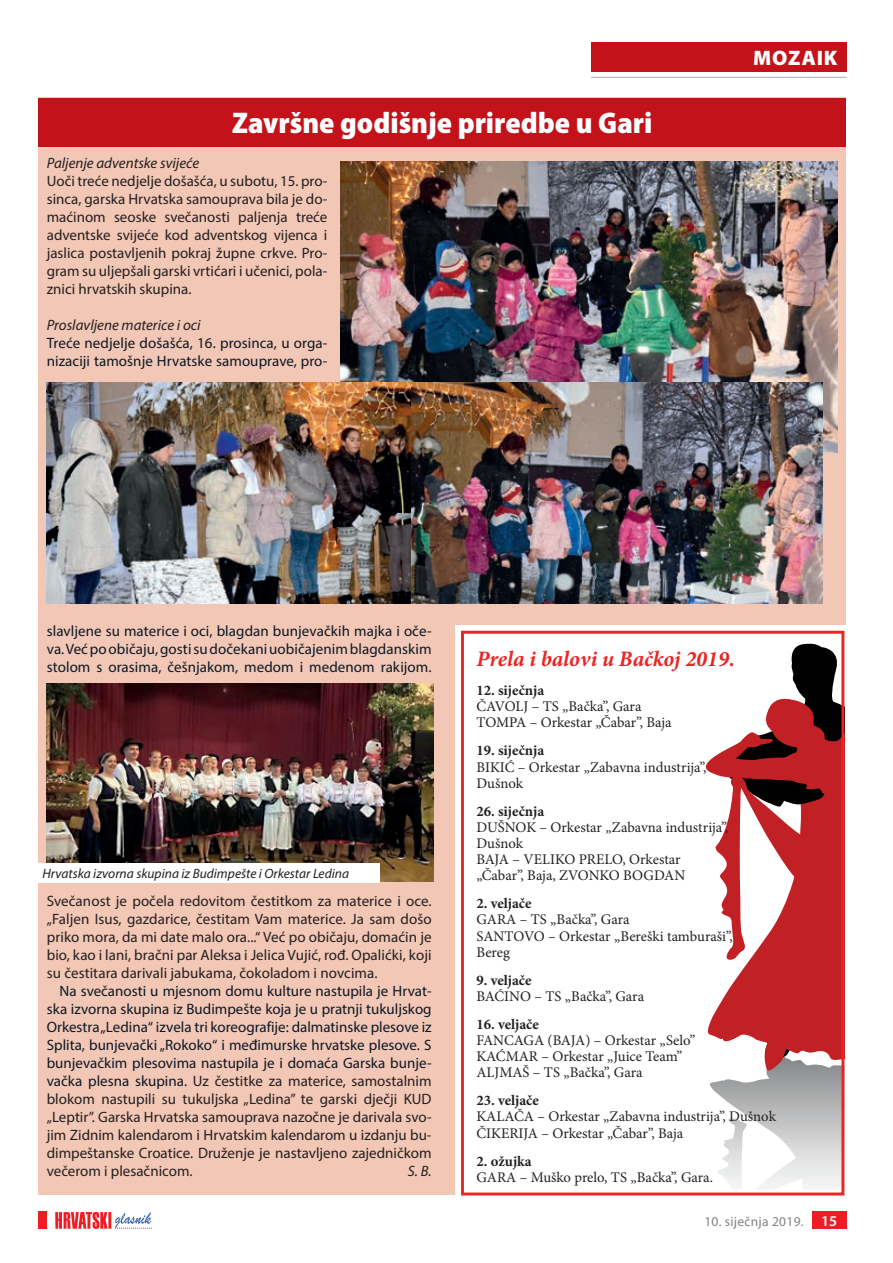
<style>
.page{position:relative;width:893px;height:1263px;background:#fff}
.page>*{position:absolute;margin:0;border:0;box-sizing:border-box;transform-origin:0 0}
.t1{font:900 semi-condensed 30px "Myriad Pro";color:#fff}
.t2{font:italic 700 22.05px "Minion Pro";color:#ec2423}
.t3{font:900 21px "Myriad Pro";letter-spacing:.04em;color:#fff}
.t4{font:15px/18px "Myriad Pro";letter-spacing:.005em;color:#0c1825;text-align:justify}
.t5{font:15px/18px "Myriad Pro";letter-spacing:.005em;color:#231f20;text-align:justify}
.t6{font:italic 15px "Myriad Pro";color:#231f20}
.t7{font:14.7px/16.2px "Minion Pro";color:#231f20}
.t8{font:700 14.7px "Minion Pro";color:#231f20}
.t9{font:italic 13.5px "Myriad Pro";color:#231f20}
.t10{font:13.5px "Myriad Pro";letter-spacing:.02em;color:#808285}
.s1{color:#231f20}
.s2{font-weight:600;font-size:15px;color:#fff}
</style>
<div class="page">
<div style="left:812px;top:1212px;width:34px;height:17px;background:#ee1d23"></div>
<svg style="left:55px;top:1212px;width:97px;height:17px"></svg>
<div style="left:38px;top:1212px;width:9px;height:17px;background:#ee1d23"></div>
<div style="left:591px;top:43px;width:255px;height:29px;background:#c4121a"></div>
<hr style="left:591px;top:77px;width:255px;height:1px;background:#a8a9ad">
<div style="left:38px;top:98px;width:808px;height:1097px;background:#f2c7b5"></div>
<div style="left:38px;top:98px;width:808px;height:48px;background:#c4121a"></div>
<img style="left:340px;top:161px;width:498px;height:291px">
<img style="left:47px;top:683px;width:387px;height:198px">
<div style="left:455px;top:625px;width:415px;height:575px;background:#fff"></div>
<svg style="left:709px;top:1074px;width:131px;height:114px"></svg>
<svg style="left:706px;top:643px;width:134px;height:431px;fill:#c12025"></svg>
<svg style="left:715px;top:675px;width:125px;height:285px"></svg>
<div style="left:461px;top:631px;width:383px;height:564px;border:3px solid #ec2423"></div>
<img style="left:47px;top:383px;width:364px;height:221px">
<img style="left:411px;top:383px;width:411px;height:221px">
<div style="left:38px;top:863px;width:341px;height:19px;background:#fff"></div>
<h1 class="t1" style="left:232px;top:103px;width:422px">Završne godišnje priredbe u Gari</h1>
<p class="t6" style="left:47px;top:154px;width:154px">Paljenje adventske svijeće</p>
<p class="t5" style="left:47px;top:172px;width:282px">Uoči treće nedjelje došašća, u subotu, 15. pro&shy;sinca, garska Hrvatska samouprava bila je do&shy;maćinom seoske svečanosti paljenja treće adventske svijeće kod adventskog vijenca i jaslica postavljenih pokraj župne crkve. Pro&shy;gram su uljepšali garski vrtićari i učenici, pola&shy;znici hrvatskih skupina.</p>
<p class="t6" style="left:47px;top:316px;width:155px">Proslavljene materice i oci</p>
<p class="t4" style="left:47px;top:334px;width:282px">Treće nedjelje došašća, 16. prosinca, u orga&shy;nizaciji tamošnje Hrvatske samouprave, pro-</p>
<h3 class="t3" style="left:753px;top:44px;width:86px">MOZAIK</h3>
<p class="t4" style="left:47px;top:622px;width:386px">slavljene su materice i oci, blagdan bunjevačkih majka i oče&shy;va. Već po običaju, gosti su dočekani uobičajenim blagdanskim stolom s orasima, češnjakom, medom i medenom rakijom.</p>
<p class="t9" style="left:43px;top:865px;width:308px">Hrvatska izvorna skupina iz Budimpešte i Orkestar Ledina</p>
<p class="t5" style="left:47px;top:892px;width:386px">Svečanost je počela redovitom čestitkom za materice i oce. „Faljen Isus, gazdarice, čestitam Vam materice. Ja sam došo priko mora, da mi date malo ora...“ Već po običaju, domaćin je bio, kao i lani, bračni par Aleksa i Jelica Vujić, rođ. Opalićki, koji su čestitara darivali jabukama, čokoladom i novcima.</p>
<p class="t4" style="left:47px;top:982px;width:386px;text-indent:13px">Na svečanosti u mjesnom domu kulture nastupila je Hrvat&shy;ska izvorna skupina iz Budimpešte koja je u pratnji tukuljskog Orkestra „Ledina“ izvela tri koreografije: dalmatinske plesove iz Splita, bunjevački „Rokoko“ i međimurske hrvatske plesove. S bunjevačkim plesovima nastupila je i domaća Garska bunje&shy;vačka plesna skupina. <span class="s1">Uz čestitke za materice, samostalnim blokom nastupili su tukuljska „Ledina” te garski dječji KUD „Leptir”. Garska Hrvatska samouprava nazočne je darivala svo&shy;jim Zidnim kalendarom i Hrvatskim kalendarom u izdanju bu&shy;dimpeštanske Croatice. Druženje je nastavljeno zajedničkom večerom i plesačnicom.</span></p>
<p class="t6" style="left:408px;top:1162px;width:25px">S. B.</p>
<h2 class="t2" style="left:476px;top:644px;width:260px">Prela i balovi u Bačkoj 2019.</h2>
<p class="t8" style="left:476px;top:680px;width:69px">12. siječnja</p>
<p class="t7" style="left:476px;top:698px;width:197px">ČAVOLJ – TS „Bačka”, Gara<br>TOMPA – Orkestar „Čabar”, Baja</p>
<p class="t8" style="left:476px;top:740px;width:69px">19. siječnja</p>
<p class="t7" style="left:476px;top:759px;width:231px">BIKIĆ – Orkestar „Zabavna industrija”,<br>Dušnok</p>
<p class="t8" style="left:476px;top:800px;width:69px">26. siječnja</p>
<p class="t7" style="left:476px;top:819px;width:253px">DUŠNOK – Orkestar „Zabavna industrija”,<br>Dušnok<br>BAJA – VELIKO PRELO, Orkestar „Čabar”, Baja, ZVONKO BOGDAN</p>
<p class="t8" style="left:476px;top:893px;width:57px">2. veljače</p>
<p class="t7" style="left:476px;top:912px;width:258px">GARA – TS „Bačka”, Gara<br>SANTOVO – Orkestar „Bereški tamburaši”,<br>Bereg</p>
<p class="t8" style="left:476px;top:970px;width:57px">9. veljače</p>
<p class="t7" style="left:476px;top:988px;width:169px">BAĆINO – TS „Bačka”, Gara</p>
<p class="t8" style="left:476px;top:1014px;width:64px">16. veljače</p>
<p class="t7" style="left:476px;top:1032px;width:220px">FANCAGA (BAJA) – Orkestar „Selo”<br>KAĆMAR – Orkestar „Juice Team”<br>ALJMAŠ – TS „Bačka”, Gara</p>
<p class="t8" style="left:476px;top:1090px;width:64px">23. veljače</p>
<p class="t7" style="left:476px;top:1109px;width:301px">KALAČA – Orkestar „Zabavna industrija”, Dušnok<br>ČIKERIJA – Orkestar „Čabar”, Baja</p>
<p class="t8" style="left:476px;top:1150px;width:57px">2. ožujka</p>
<p class="t7" style="left:476px;top:1169px;width:238px">GARA – Muško prelo, TS „Bačka”, Gara.</p>
<p class="t10" style="left:704px;top:1213px;width:134px">10. siječnja 2019. <span class="s2">15</span></p>
</div>
